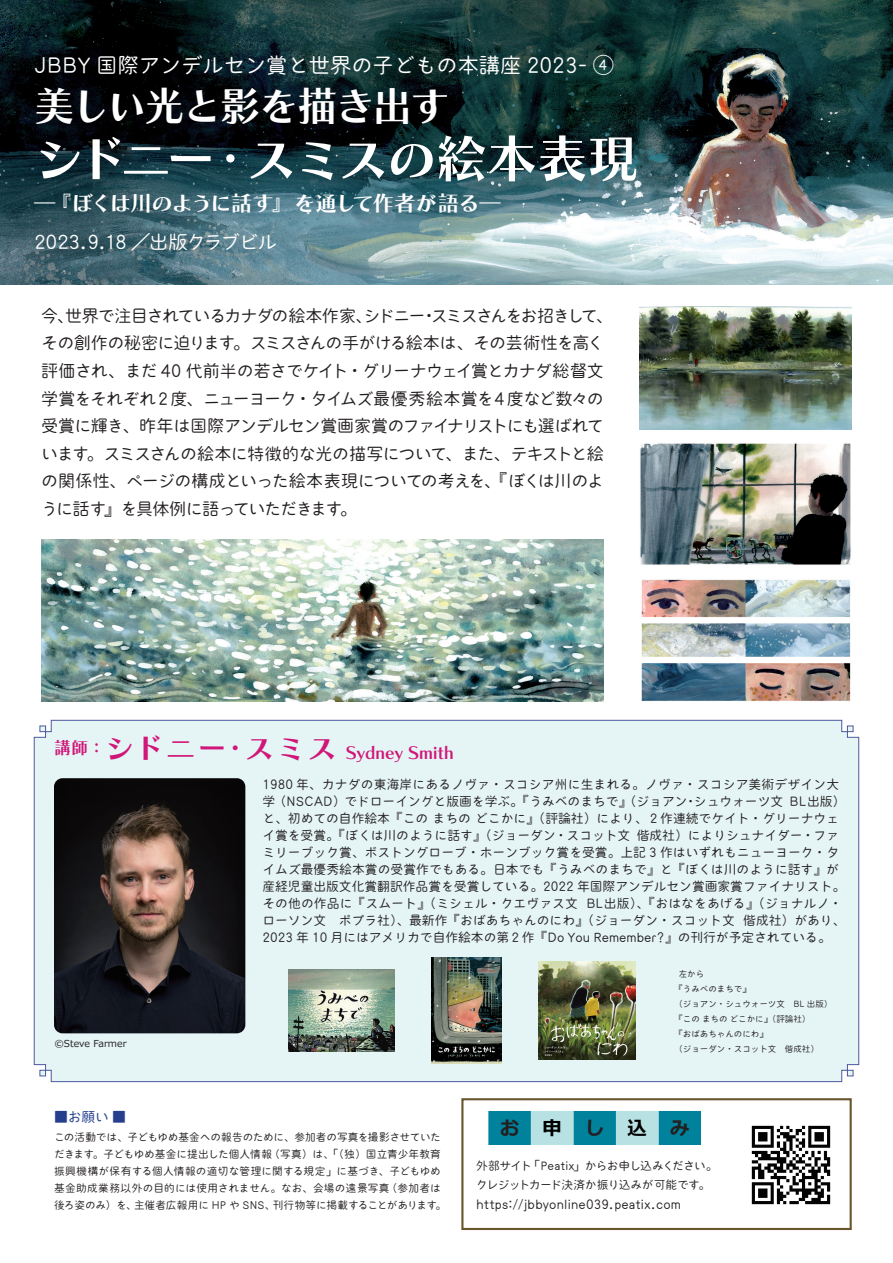
<style>
.page{position:relative;width:893px;height:1263px;background:#fff}
.page>*{position:absolute;margin:0;border:0;box-sizing:border-box;transform-origin:0 0}
.t1{font:51px "Chiaro Std B";letter-spacing:-.07em;color:#fff}
.t2{font:40.35px "Chiaro Std B";letter-spacing:-.065em;color:#fff}
.t3{font:21.3px "Kinuta Maru Maru GA Sr Std N R";color:#fff}
.t4{font:21.3px "Chiaro Std B";letter-spacing:-.045em;color:#fff}
.t5{font:19.2px "Kinuta Maru Maru GA Lr Std N R";letter-spacing:-.06em;color:#fff}
.t6{font:700 19.2px "Meiryo";letter-spacing:1.22em;color:#231f20}
.t7{font:16.95px/27.6px "Kinuta Maru Maru GA Sr Std N R";letter-spacing:-.05em;color:#231f20}
.t8{font:16.95px "Chiaro Std B";color:#d01678}
.t9{font:13.8px "Kinuta Maru Maru GA Sr Std N R";color:#253f8e}
.t10{font:12.75px/17px "Kinuta Maru Maru GA Sr Std N R";color:#231f20}
.t11{font:12.75px "Kinuta Maru Maru GA Lr Std N R";letter-spacing:.015em;color:#231f20}
.t12{font:11.7px/19.2px "Kinuta Maru Maru GA Lr Std N R";letter-spacing:-.04em;color:#231f20}
.t13{font:10.65px/17px "Kinuta Maru Maru GA Sr Std N R";letter-spacing:.005em;color:#231f20}
.t14{font:9.6px "Meiryo";color:#231f20}
.t15{font:8.55px/14.9px "Kinuta Maru Maru GA Sr Std N R";color:#231f20}
.s1{font-size:29.7px}
.s2{color:#000}
</style>
<div class="page">
<div style="left:34px;top:720px;width:825px;height:362px;background:#e5f4f5"></div>
<img style="left:0;top:0;width:893px;height:285px">
<img style="left:41px;top:539px;width:563px;height:162px">
<img style="left:54px;top:778px;width:191px;height:255px">
<img style="left:539px;top:962px;width:97px;height:97px">
<img style="left:432px;top:957px;width:70px;height:107px">
<img style="left:288px;top:970px;width:107px;height:81px">
<img style="left:639px;top:307px;width:213px;height:123px">
<img style="left:641px;top:579px;width:210px;height:122px">
<svg style="left:488px;top:1111px;width:213px;height:34px;background:#4aa7b9"></svg>
<div style="left:461px;top:1098px;width:391px;height:132px;border:2px solid #68572c"></div>
<img style="left:751px;top:1125px;width:80px;height:80px">
<img style="left:640px;top:443px;width:211px;height:122px">
<h3 class="t3" style="left:34px;top:51px;width:581px">JBBY 国際アンデルセン賞と世界の子どもの本講座 2023- ④</h3>
<h2 class="t2" style="left:34px;top:82px;width:418px">美しい光と影を描き出す</h2>
<h1 class="t1" style="left:34px;top:128px;width:606px">シドニー・スミスの絵本表現</h1>
<h3 class="t4" style="left:34px;top:190px;width:468px">―『ぼくは川のように話す』を通して作者が語る―</h3>
<h3 class="t5" style="left:34px;top:230px;width:245px">2023.9.18 ／出版クラブビル</h3>
<p class="t7" style="left:41px;top:301px;width:573px">今、世界で注目されているカナダの絵本作家、シドニー・スミスさんをお招きして、その創作の秘密に迫ります。スミスさんの手がける絵本は、その芸術性を高く評価され、まだ 40 代前半の若さでケイト・グリーナウェイ賞とカナダ総督文学賞をそれぞれ２度、ニューヨーク・タイムズ最優秀絵本賞を４度など数々の受賞に輝き、昨年は国際アンデルセン賞画家賞のファイナリストにも選ばれています。スミスさんの絵本に特徴的な光の描写について、また、テキストと絵の関係性、ページの構成といった絵本表現についての考えを、『ぼくは川のように話す』を具体例に語っていただきます。</p>
<h3 class="t8" style="left:54px;top:743px;width:401px">講師：<span class="s1">シドニー・スミス</span> Sydney Smith</h3>
<p class="t10" style="left:262px;top:775px;width:584px">1980 年、カナダの東海岸にあるノヴァ・スコシア州に生まれる。ノヴァ・スコシア美術デザイン大学（NSCAD）でドローイングと版画を学ぶ。『うみべのまちで』（ジョアン・シュウォーツ文 BL出版）と、初めての自作絵本『この まちの どこかに』（評論社）により、２作連続でケイト・グリーナウェイ賞を受賞。『ぼくは川のように話す』（ジョーダン・スコット文 偕成社）によりシュナイダー・ファミリーブック賞、ボストングローブ・ホーンブック賞を受賞。上記 3 作はいずれもニューヨーク・タイムズ最優秀絵本賞の受賞作でもある。日本でも『うみべのまちで』と『ぼくは川のように話す』が産経児童出版文化賞翻訳作品賞を受賞している。2022 年国際アンデルセン賞画家賞ファイナリスト。その他の作品に『スムート』（ミシェル・クエヴァス文 BL出版）、『おはなをあげる』（ジョナルノ・ローソン文　ポプラ社）、最新作『おばあちゃんのにわ』（ジョーダン・スコット文 偕成社）があり、2023 年 10 月にはアメリカで自作絵本の第２作『Do You Remember?』の刊行が予定されている。</p>
<p class="t15" style="left:674px;top:967px;width:159px;text-indent:4px">左から<br>『うみべのまちで』<br>（ジョアン・シュウォーツ文　BL 出版）『この まちの どこかに』（評論社）<br>『おばあちゃんのにわ』<br>（ジョーダン・スコット文　偕成社）</p>
<p class="t14" style="left:54px;top:1037px;width:74px">©Steve Farmer</p>
<p class="t9" style="left:54px;top:1108px;width:74px">■お願い ■</p>
<p class="t13" style="left:54px;top:1128px;width:394px">この活動では、子どもゆめ基金への報告のために、参加者の写真を撮影させていただきます。子どもゆめ基金に提出した個人情報（写真）は、「（独）国立青少年教育振興機構が保有する個人情報の適切な管理に関する規定」に基づき、子どもゆめ基金助成業務以外の目的には使用されません。なお、会場の遠景写真（参加者は後ろ姿のみ）を、主催者広報用に HP や SNS、刊行物等に掲載することがあります。</p>
<h3 class="t6" style="left:500px;top:1115px;width:191px">お<span class="s2">申</span>し<span class="s2">込</span>み</h3>
<p class="t12" style="left:476px;top:1156px;width:243px">外部サイト「Peatix」からお申し込みください。クレジットカード決済か振り込みが可能です。</p>
<p class="t11" style="left:476px;top:1196px;width:206px">https://jbbyonline039.peatix.com</p>
</div>
